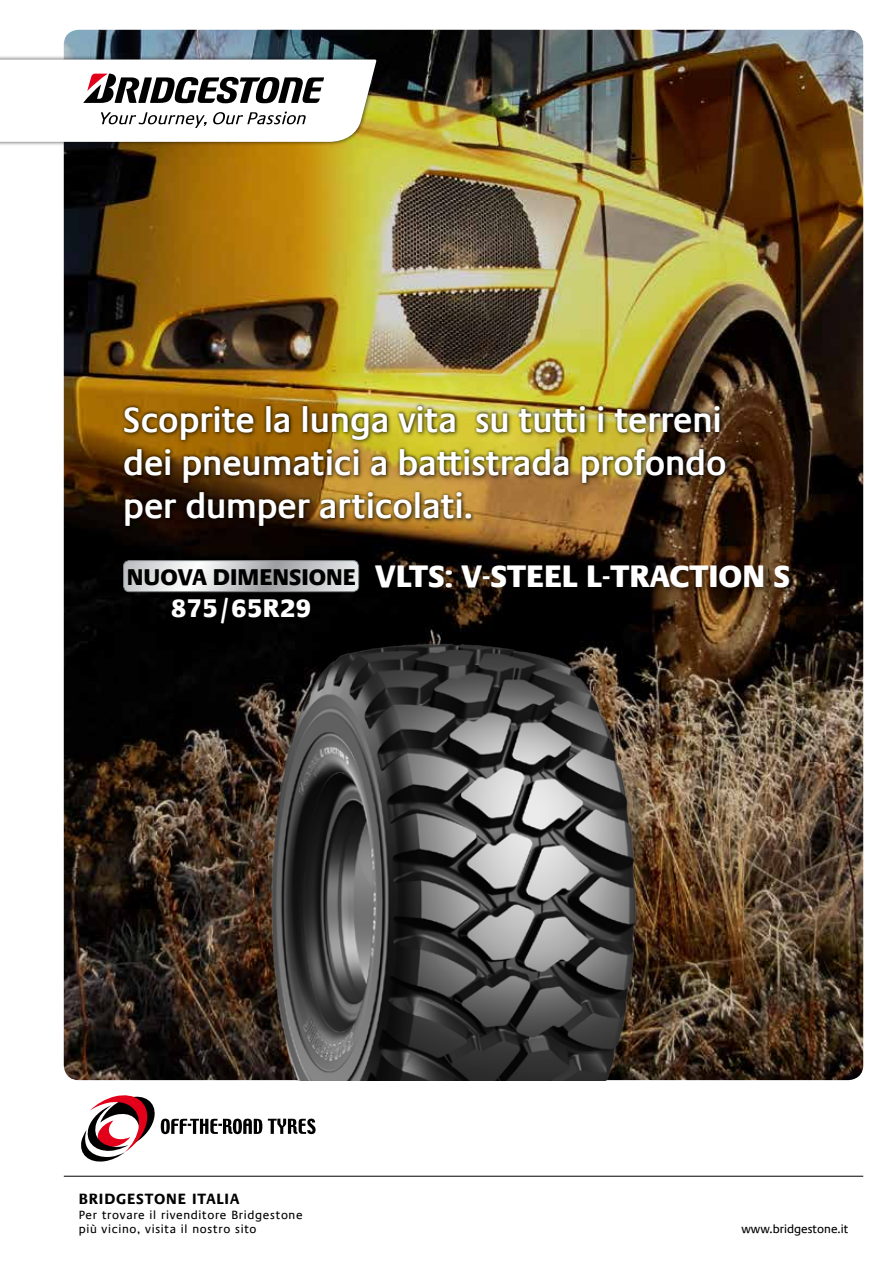
<style>
.page{position:relative;width:893px;height:1263px;background:#fff}
.page>*{position:absolute;margin:0;border:0;box-sizing:border-box;transform-origin:0 0}
.t1{font:600 36px/43.2px "Praxis Com";letter-spacing:-.005em;color:#fff;scale:.96 1}
.t2{font:800 31.35px "Praxis Com";color:#fff}
.t3{font:800 25.65px "Praxis Com";color:#fff}
.t4{font:800 22.95px "Praxis Com";color:#000}
.t5{font:700 15px "Praxis Com";letter-spacing:.055em;color:#000}
.t6{font:12px/14.4px "Praxis Com";letter-spacing:.055em;color:#000}
.t7{font:12px "Praxis Com";color:#000}
</style>
<div class="page">
<img style="left:64px;top:30px;width:799px;height:1050px">
<div style="left:0;top:55px;width:380px;height:92px;background:#000;opacity:.75"></div>
<svg style="left:81px;top:1095px;width:181px;height:67px"></svg>
<svg style="left:268px;top:1118px;width:48px;height:16px"></svg>
<img style="left:261px;top:640px;width:388px;height:440px">
<div style="left:122px;top:403px;width:609px;height:129px;background:#000;opacity:.5"></div>
<div style="left:121px;top:403px;width:607px;height:126px;background:#000;opacity:.75"></div>
<div style="left:374px;top:563px;width:423px;height:31px;background:#000;opacity:.5"></div>
<svg style="left:0;top:60px;width:377px;height:82px"></svg>
<svg style="left:124px;top:561px;width:235px;height:31px"></svg>
<div style="left:123px;top:560px;width:236px;height:32px;border:1px solid #818689;border-radius:6px"></div>
<hr style="left:64px;top:1176px;width:799px;height:1px;background:#000">
<p class="t1" style="left:123px;top:398px;width:630px">Scoprite la lunga vita su tutti i terreni dei pneumatici a battistrada profondo per dumper articolati.</p>
<p class="t4" style="left:127px;top:563px;width:189px">NUOVA DIMENSIONE</p>
<p class="t2" style="left:375px;top:557px;width:417px">VLTS: V-STEEL L-TRACTION S</p>
<p class="t3" style="left:171px;top:593px;width:142px">875/65R29</p>
<p class="t5" style="left:79px;top:1190px;width:162px">BRIDGESTONE ITALIA</p>
<p class="t6" style="left:79px;top:1207px;width:226px">Per trovare il rivenditore Bridgestone più vicino, visita il nostro sito</p>
<p class="t7" style="left:741px;top:1222px;width:108px">www.bridgestone.it</p>
</div>
